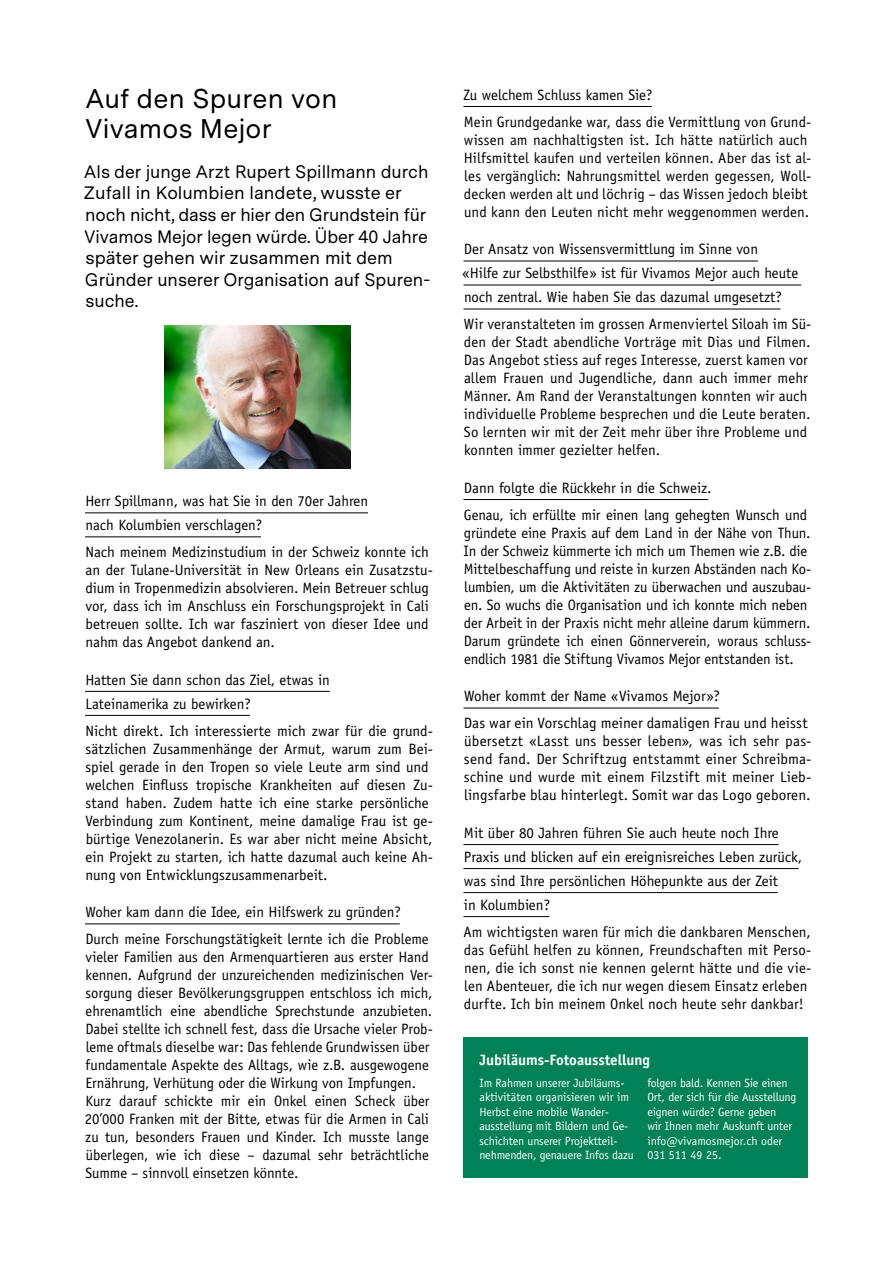
<style>
.page{position:relative;width:893px;height:1263px;background:#fff}
.page>*{position:absolute;margin:0;border:0;box-sizing:border-box;transform-origin:0 0}
.t1{font:27px/30px "Messina Sans";letter-spacing:.01em;color:#000}
.t2{font:18px/21.6px "Messina Sans";color:#000}
.t3{font:15px/18px "Officina Sans Std";color:#000}
.t4{font:700 15px "Officina Sans Std";letter-spacing:-.005em;color:#fff}
.t5{font:12px/14.4px "Officina Sans Std";letter-spacing:-.01em;color:#fff}
</style>
<div class="page">
<hr style="left:85px;top:512px;width:283px;height:1px;background:#000">
<hr style="left:85px;top:536px;width:176px;height:1px;background:#000">
<hr style="left:85px;top:691px;width:245px;height:1px;background:#000">
<hr style="left:85px;top:715px;width:165px;height:1px;background:#000">
<hr style="left:85px;top:923px;width:315px;height:1px;background:#000">
<img style="left:164px;top:325px;width:186px;height:144px">
<div style="left:463px;top:1038px;width:345px;height:140px;background:#008157"></div>
<hr style="left:463px;top:106px;width:189px;height:1px;background:#000">
<hr style="left:463px;top:261px;width:295px;height:1px;background:#000">
<hr style="left:463px;top:285px;width:338px;height:1px;background:#000">
<hr style="left:463px;top:309px;width:317px;height:1px;background:#000">
<hr style="left:463px;top:499px;width:245px;height:1px;background:#000">
<hr style="left:463px;top:708px;width:256px;height:1px;background:#000">
<hr style="left:463px;top:844px;width:316px;height:1px;background:#000">
<hr style="left:463px;top:868px;width:336px;height:1px;background:#000">
<hr style="left:463px;top:892px;width:315px;height:1px;background:#000">
<hr style="left:463px;top:916px;width:86px;height:1px;background:#000">
<h1 class="t1" style="left:85px;top:82px;width:254px">Auf den Spuren von<br>Vivamos Mejor</h1>
<p class="t2" style="left:84px;top:160px;width:348px">Als der junge Arzt Rupert Spillmann durch Zufall in Kolumbien landete, wusste er noch nicht, dass er hier den Grundstein für Vivamos Mejor legen würde. Über 40 Jahre später gehen wir zusammen mit dem Gründer unserer Organisation auf Spuren&shy;suche.</p>
<p class="t3" style="left:85px;top:489px;width:284px;line-height:24px">Herr Spillmann, was hat Sie in den 70er Jahren nach Kolumbien verschlagen?</p>
<p class="t3" style="left:85px;top:543px;width:349px">Nach meinem Medizinstudium in der Schweiz konnte ich an der Tulane-Universität in New Orleans ein Zusatzstu&shy;dium in Tropenmedizin absolvieren. Mein Betreuer schlug vor, dass ich im Anschluss ein Forschungsprojekt in Cali betreuen sollte. Ich war fasziniert von dieser Idee und nahm das Angebot dankend an.</p>
<p class="t3" style="left:85px;top:668px;width:246px;line-height:24px">Hatten Sie dann schon das Ziel, etwas in<br>Lateinamerika zu bewirken?</p>
<p class="t3" style="left:85px;top:722px;width:349px">Nicht direkt. Ich interessierte mich zwar für die grund&shy;sätzlichen Zusammenhänge der Armut, warum zum Bei&shy;spiel gerade in den Tropen so viele Leute arm sind und welchen Einfluss tropische Krankheiten auf diesen Zu&shy;stand haben. Zudem hatte ich eine starke persönliche Verbindung zum Kontinent, meine damalige Frau ist ge&shy;bürtige Venezolanerin. Es war aber nicht meine Absicht, ein Projekt zu starten, ich hatte dazumal auch keine Ah&shy;nung von Entwicklungszusammenarbeit.</p>
<p class="t3" style="left:85px;top:899px;width:345px;line-height:27px">Woher kam dann die Idee, ein Hilfswerk zu gründen?<br>Durch meine Forschungstätigkeit lernte ich die Probleme</p>
<p class="t3" style="left:85px;top:948px;width:349px">vieler Familien aus den Armenquartieren aus erster Hand kennen. Aufgrund der unzureichenden medizinischen Ver&shy;sorgung dieser Bevölkerungsgruppen entschloss ich mich, ehrenamtlich eine abendliche Sprechstunde anzubieten.<br>Dabei stellte ich schnell fest, dass die Ursache vieler Prob&shy;leme oftmals dieselbe war: Das fehlende Grundwissen über fundamentale Aspekte des Alltags, wie z.B. ausgewogene Ernährung, Verhütung oder die Wirkung von Impfungen.<br>Kurz darauf schickte mir ein Onkel einen Scheck über 20’000 Franken mit der Bitte, etwas für die Armen in Cali zu tun, besonders Frauen und Kinder. Ich musste lange überlegen, wie ich diese – dazumal sehr beträchtliche Summe – sinnvoll einsetzen könnte.</p>
<p class="t3" style="left:464px;top:81px;width:349px;line-height:27px">Zu welchem Schluss kamen Sie?<br>Mein Grundgedanke war, dass die Vermittlung von Grund-</p>
<p class="t3" style="left:464px;top:131px;width:349px">wissen am nachhaltigsten ist. Ich hätte natürlich auch Hilfsmittel kaufen und verteilen können. Aber das ist al&shy;les vergänglich: Nahrungsmittel werden gegessen, Woll&shy;decken werden alt und löchrig – das Wissen jedoch bleibt und kann den Leuten nicht mehr weggenommen werden.</p>
<p class="t3" style="left:462px;top:237px;width:337px;line-height:24px">Der Ansatz von Wissensvermittlung im Sinne von<br>«Hilfe zur Selbsthilfe» ist für Vivamos Mejor auch heute noch zentral. Wie haben Sie das dazumal umgesetzt?</p>
<p class="t3" style="left:464px;top:315px;width:349px">Wir veranstalteten im grossen Armenviertel Siloah im Sü&shy;den der Stadt abendliche Vorträge mit Dias und Filmen.<br>Das Angebot stiess auf reges Interesse, zuerst kamen vor allem Frauen und Jugendliche, dann auch immer mehr Männer. Am Rand der Veranstaltungen konnten wir auch individuelle Probleme besprechen und die Leute beraten.<br>So lernten wir mit der Zeit mehr über ihre Probleme und konnten immer gezielter helfen.</p>
<p class="t3" style="left:464px;top:474px;width:345px;line-height:27px">Dann folgte die Rückkehr in die Schweiz.<br>Genau, ich erfüllte mir einen lang gehegten Wunsch und</p>
<p class="t3" style="left:464px;top:524px;width:349px">gründete eine Praxis auf dem Land in der Nähe von Thun.<br>In der Schweiz kümmerte ich mich um Themen wie z.B. die Mittelbeschaffung und reiste in kurzen Abständen nach Ko&shy;lumbien, um die Aktivitäten zu überwachen und auszubau&shy;en. So wuchs die Organisation und ich konnte mich neben der Arbeit in der Praxis nicht mehr alleine darum kümmern.<br>Darum gründete ich einen Gönnerverein, woraus schluss&shy;endlich 1981 die Stiftung Vivamos Mejor entstanden ist.</p>
<p class="t3" style="left:464px;top:683px;width:345px;line-height:27px">Woher kommt der Name «Vivamos Mejor»?<br>Das war ein Vorschlag meiner damaligen Frau und heisst</p>
<p class="t3" style="left:464px;top:732px;width:349px;text-align:justify">übersetzt «Lasst uns besser leben», was ich sehr pas&shy;send fand. Der Schriftzug entstammt einer Schreibma&shy;schine und wurde mit einem Filzstift mit meiner Lieb&shy;lingsfarbe blau hinterlegt. Somit war das Logo geboren.</p>
<p class="t3" style="left:464px;top:821px;width:340px;line-height:24px">Mit über 80 Jahren führen Sie auch heute noch Ihre Praxis und blicken auf ein ereignisreiches Leben zurück, was sind Ihre persönlichen Höhepunkte aus der Zeit<br>in Kolumbien?</p>
<p class="t3" style="left:463px;top:923px;width:350px">Am wichtigsten waren für mich die dankbaren Menschen, das Gefühl helfen zu können, Freundschaften mit Perso&shy;nen, die ich sonst nie kennen gelernt hätte und die vie&shy;len Abenteuer, die ich nur wegen diesem Einsatz erleben durfte. Ich bin meinem Onkel noch heute sehr dankbar!</p>
<p class="t4" style="left:479px;top:1051px;width:172px">Jubiläums-Fotoausstellung</p>
<p class="t5" style="left:479px;top:1076px;width:156px">Im Rahmen unserer Jubiläums&shy;aktivitäten organisieren wir im<br>Herbst eine mobile Wander&shy;ausstellung mit Bildern und Ge&shy;schichten unserer Projektteil&shy;nehmenden, genauere Infos dazu</p>
<p class="t5" style="left:647px;top:1076px;width:150px">folgen bald. Kennen Sie einen<br>Ort, der sich für die Ausstellung eignen würde? Gerne geben<br>wir Ihnen mehr Auskunft unter info@vivamosmejor.ch oder<br>031 511 49 25.</p>
</div>
